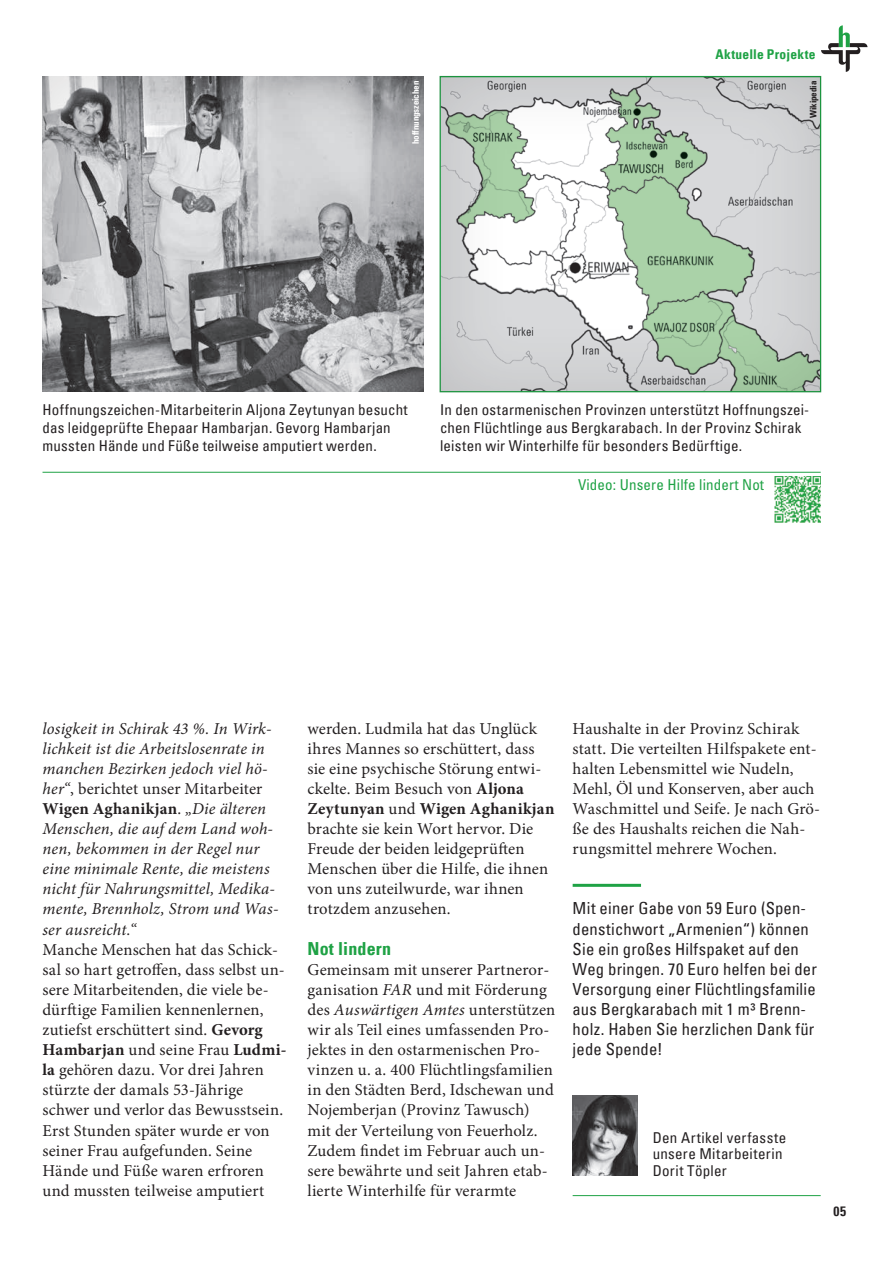
<style>
.page{position:relative;width:893px;height:1263px;background:#fff}
.page>*{position:absolute;margin:0;border:0;box-sizing:border-box;transform-origin:0 0}
.t1{font:700 condensed 18px "Univers LT";letter-spacing:.01em;color:#1fa245}
.t2{font:16.65px/20.1px "Minion Pro";letter-spacing:.005em;color:#231f20}
.t3{font:italic 16.65px/20.1px "Minion Pro";letter-spacing:.01em;color:#231f20}
.t4{font:condensed 16.65px/20.1px "Univers LT";letter-spacing:.01em;color:#231f20}
.t5{font:condensed 15px/18px "Univers LT";letter-spacing:.015em;color:#231f20}
.t6{font:condensed 15px "Univers LT Std";letter-spacing:.01em;color:#1fa245}
.t7{font:700 condensed 13.5px "Univers LT";letter-spacing:.02em;color:#1fa245}
.t8{font:700 condensed 13.5px "Univers LT";color:#231f20}
.t9{font:700 condensed 9px "Univers LT";letter-spacing:-.01em;color:#fff}
.t10{font:700 condensed 9px "Univers LT";letter-spacing:-.01em;color:#231f20}
.s1{font-style:normal}
.s2{font-weight:700;font-style:normal}
.s3{font-weight:700}
.s4{font-style:italic}
</style>
<div class="page">
<div style="left:438px;top:75px;width:384px;height:318px;background:#231f20;opacity:.15"></div>
<div style="left:42px;top:76px;width:382px;height:317px;background:#231f20;opacity:.15"></div>
<svg style="left:821px;top:25px;width:46px;height:47px"></svg>
<hr style="left:573px;top:884px;width:68px;height:3px;background:#1fa245">
<hr style="left:43px;top:472px;width:778px;height:1px;background:#1fa245">
<img style="left:774px;top:476px;width:47px;height:47px">
<hr style="left:573px;top:1195px;width:248px;height:1px;background:#1fa245">
<img style="left:573px;top:1095px;width:64px;height:81px">
<p class="t7" style="left:715px;top:46px;width:102px">Aktuelle Projekte</p>
<p class="t9" style="left:410px;top:144px;width:65px;rotate:-90deg">hoffnungszeichen</p>
<p class="t10" style="left:808px;top:118px;width:39px;rotate:-90deg">Wikipedia</p>
<p class="t5" style="left:43px;top:401px;width:367px">Hoffnungszeichen-Mitarbeiterin Aljona Zeytunyan besucht das leidgeprüfte Ehepaar Hambarjan. Gevorg Hambarjan mussten Hände und Füße teilweise amputiert werden.</p>
<p class="t5" style="left:440px;top:401px;width:371px">In den ostarmenischen Provinzen unterstützt Hoffnungszei&shy;chen Flüchtlinge aus Bergkarabach. In der Provinz Schirak leisten wir Winterhilfe für besonders Bedürftige.</p>
<p class="t6" style="left:578px;top:475px;width:188px">Video: Unsere Hilfe lindert Not</p>
<p class="t3" style="left:43px;top:718px;width:238px">losigkeit in Schirak 43 %. In Wirk&shy;lichkeit ist die Arbeitslosenrate in manchen Bezirken jedoch viel hö&shy;her“<span class="s1">, berichtet unser Mitarbeiter<br></span><span class="s2">Wigen Aghanikjan</span><span class="s1">.</span> „Die älteren<br>Menschen, die auf dem Land woh&shy;nen, bekommen in der Regel nur eine minimale Rente, die meistens nicht für Nahrungsmittel, Medika&shy;mente, Brennholz, Strom und Was&shy;ser ausreicht.“</p>
<p class="t2" style="left:43px;top:939px;width:245px">Manche Menschen hat das Schick&shy;sal so hart getroffen, dass selbst un&shy;sere Mitarbeitenden, die viele be&shy;dürftige Familien kennenlernen, zutiefst erschüttert sind. <span class="s3">Gevorg Hambarjan</span> und seine Frau <span class="s3">Ludmi&shy;la</span> gehören dazu. Vor drei Jahren stürzte der damals 53-Jährige schwer und verlor das Bewusstsein.<br>Erst Stunden später wurde er von seiner Frau aufgefunden. Seine Hände und Füße waren erfroren und mussten teilweise amputiert</p>
<p class="t2" style="left:308px;top:718px;width:248px">werden. Ludmila hat das Unglück ihres Mannes so erschüttert, dass sie eine psychische Störung entwi&shy;ckelte. Beim Besuch von <span class="s3">Aljona<br>Zeytunyan</span> und <span class="s3">Wigen Aghanikjan </span>brachte sie kein Wort hervor. Die<br>Freude der beiden leidgeprüften<br>Menschen über die Hilfe, die ihnen von uns zuteilwurde, war ihnen trotzdem anzusehen.</p>
<p class="t1" style="left:308px;top:937px;width:85px">Not lindern</p>
<p class="t2" style="left:308px;top:959px;width:249px">Gemeinsam mit unserer Partneror&shy;ganisation <span class="s4">FAR</span> und mit Förderung des <span class="s4">Auswärtigen Amtes</span> unterstützen wir als Teil eines umfassenden Pro&shy;jektes in den ostarmenischen Pro&shy;vinzen u. a. 400 Flüchtlingsfamilien in den Städten Berd, Idschewan und Nojemberjan (Provinz Tawusch) mit der Verteilung von Feuerholz.<br>Zudem findet im Februar auch un&shy;sere bewährte und seit Jahren etab&shy;lierte Winterhilfe für verarmte</p>
<p class="t2" style="left:573px;top:718px;width:249px">Haushalte in der Provinz Schirak statt. Die verteilten Hilfspakete ent&shy;halten Lebensmittel wie Nudeln, Mehl, Öl und Konserven, aber auch Waschmittel und Seife. Je nach Grö&shy;ße des Haushalts reichen die Nah&shy;rungsmittel mehrere Wochen.</p>
<p class="t4" style="left:573px;top:898px;width:246px">Mit einer Gabe von 59 Euro (Spen&shy;denstichwort „Armenien“) können<br>Sie ein großes Hilfspaket auf den<br>Weg bringen. 70 Euro helfen bei der<br>Versorgung einer Flüchtlingsfamilie aus Bergkarabach mit 1 m³ Brenn&shy;holz. Haben Sie herzlichen Dank für jede Spende!</p>
<p class="t5" style="left:653px;top:1129px;width:135px;line-height:16.5px">Den Artikel verfasste unsere Mitarbeiterin<br>Dorit Töpler</p>
<p class="t8" style="left:833px;top:1203px;width:14px">05</p>
</div>
